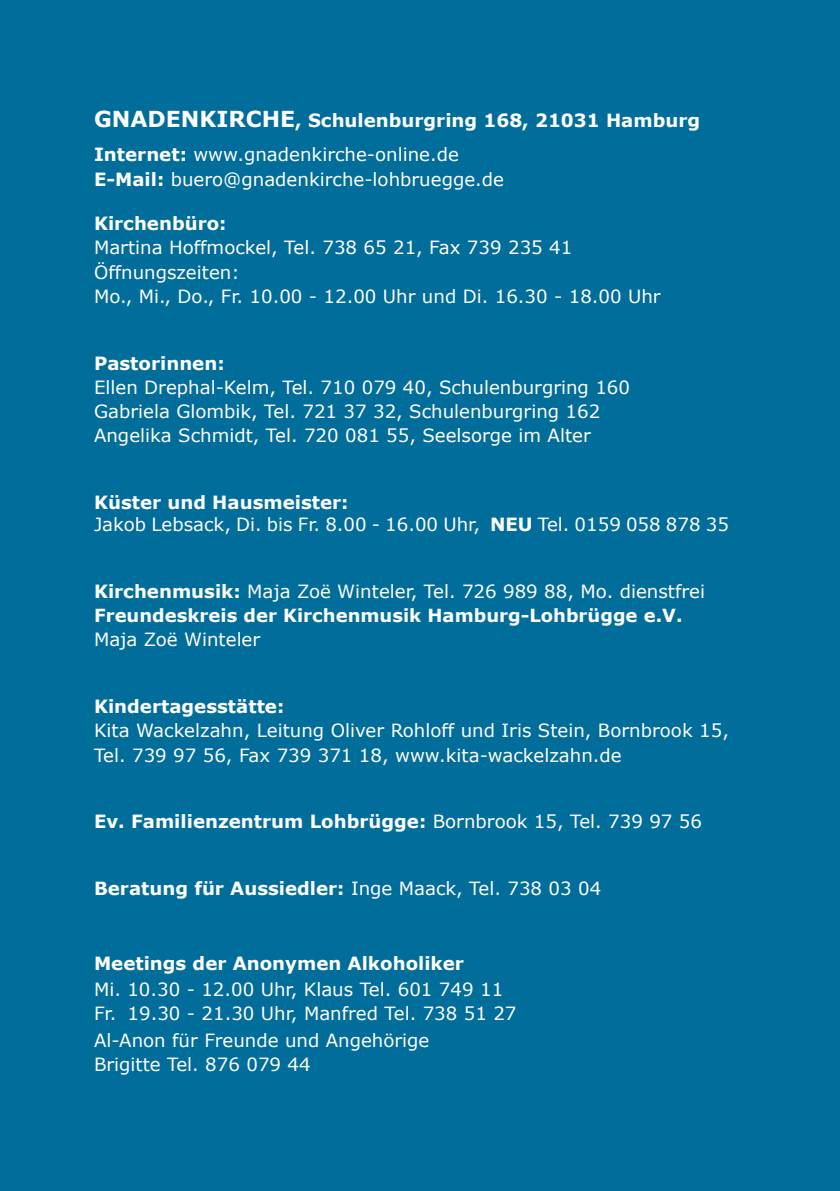
<style>
.page{position:relative;width:840px;height:1191px;background:#fff}
.page>*{position:absolute;margin:0;border:0;box-sizing:border-box;transform-origin:0 0}
.t1{font:18.2px/24.2px "Verdana";color:#fff}
.t2{font:700 18.2px/34.4px "Verdana";color:#fff}
.t3{font:700 18px "Verdana";color:#fff}
.s1{font-size:22px}
.s2{font-weight:400}
.s3{font-weight:700}
</style>
<div class="page">
<div style="left:0;top:0;width:839px;height:1191px;background:#006d9b"></div>
<p class="t2" style="left:94px;top:103px;width:607px"><span class="s1">GNADENKIRCHE</span>, Schulenburgring 168, 21031 Hamburg<br>Internet: <span class="s2">www.gnadenkirche-online.de</span></p>
<p class="t1" style="left:94px;top:167px;width:411px"><span class="s3">E-Mail:</span> buero@gnadenkirche-lohbruegge.de</p>
<p class="t2" style="left:94px;top:206px;width:134px">Kirchenbüro:</p>
<p class="t1" style="left:94px;top:235px;width:568px">Martina Hoffmockel, Tel. 738 65 21, Fax 739 235 41<br>Öffnungszeiten:<br>Mo., Mi., Do., Fr. 10.00 - 12.00 Uhr und Di. 16.30 - 18.00 Uhr</p>
<p class="t2" style="left:94px;top:345px;width:132px">Pastorinnen:</p>
<p class="t1" style="left:94px;top:375px;width:537px">Ellen Drephal-Kelm, Tel. 710 079 40, Schulenburgring 160<br>Gabriela Glombik, Tel. 721 37 32, Schulenburgring 162<br>Angelika Schmidt, Tel. 720 081 55, Seelsorge im Alter</p>
<p class="t1" style="left:94px;top:491px;width:636px;line-height:22.2px"><span class="s3">Küster und Hausmeister:<br></span>Jakob Lebsack, Di. bis Fr. 8.00 - 16.00 Uhr, <span class="s3">NEU</span> Tel. 0159 058 878 35</p>
<p class="t1" style="left:94px;top:579px;width:612px"><span class="s3">Kirchenmusik:</span> Maja Zoë Winteler, Tel. 726 989 88, Mo. dienstfrei</p>
<p class="t3" style="left:94px;top:603px;width:589px">Freundeskreis der Kirchenmusik Hamburg-Lohbrügge e.V.</p>
<p class="t1" style="left:94px;top:627px;width:168px">Maja Zoë Winteler</p>
<p class="t2" style="left:94px;top:689px;width:192px">Kindertagesstätte:</p>
<p class="t1" style="left:94px;top:718px;width:636px">Kita Wackelzahn, Leitung Oliver Rohloff und Iris Stein, Bornbrook 15,<br>Tel. 739 97 56, Fax 739 371 18, www.kita-wackelzahn.de</p>
<p class="t2" style="left:94px;top:804px;width:609px">Ev. Familienzentrum Lohbrügge: <span class="s2">Bornbrook 15, Tel. 739 97 56</span></p>
<p class="t2" style="left:94px;top:870px;width:508px">Beratung für Aussiedler: <span class="s2">Inge Maack, Tel. 738 03 04</span></p>
<p class="t2" style="left:94px;top:945px;width:371px">Meetings der Anonymen Alkoholiker</p>
<p class="t1" style="left:94px;top:977px;width:424px">Mi. 10.30 - 12.00 Uhr, Klaus Tel. 601 749 11<br>Fr. 19.30 - 21.30 Uhr, Manfred Tel. 738 51 27</p>
<p class="t1" style="left:94px;top:1027px;width:337px">Al-Anon für Freunde und Angehörige<br>Brigitte Tel. 876 079 44</p>
</div>
